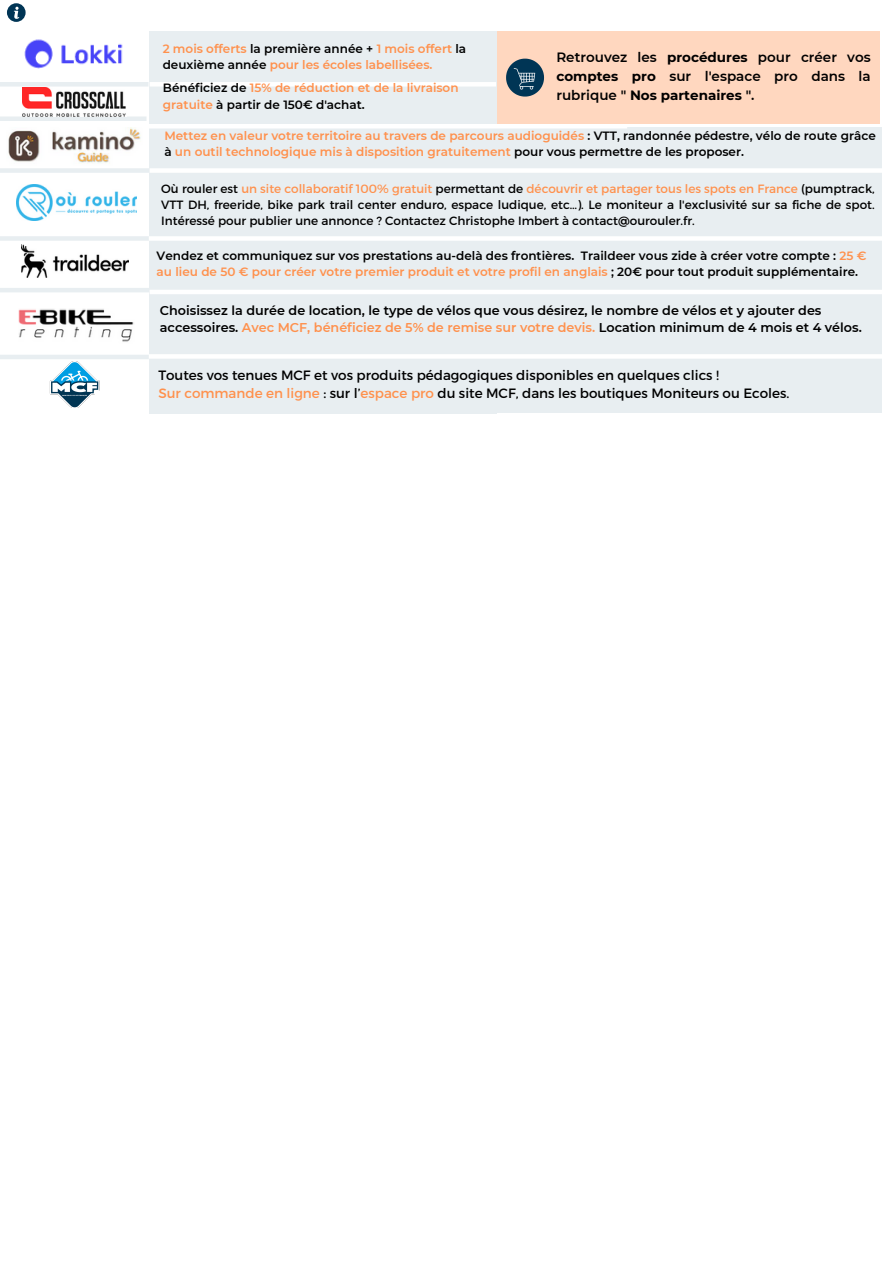
<style>
.page{position:relative;width:893px;height:1264px;background:#fff}
.page>*{position:absolute;margin:0;border:0;box-sizing:border-box;transform-origin:0 0}
.t1{font:13.5px "Montserrat";color:#000}
.t2{font:600 13.5px/19.2px "Montserrat";color:#000;text-align:justify}
.t3{font:600 12.75px/17px "Montserrat";color:#000}
.t4{font:600 12px/16px "Montserrat";color:#ff914d}
.t5{font:12px/16px "Montserrat";color:#000;text-align:justify}
.t6{font:600 12px/16px "Montserrat";color:#000}
.s1{color:#000}
.s2{color:#ff914d}
.s3{font-weight:700}
</style>
<div class="page">
<div style="left:495px;top:31px;width:385px;height:92px;background:#ffd7bf"></div>
<div style="left:149px;top:31px;width:347px;height:383px;background:#e8eef1"></div>
<div style="left:481px;top:127px;width:400px;height:286px;background:#e8eef1"></div>
<div style="left:0;top:82px;width:148px;height:5px;background:#e8eef1"></div>
<div style="left:0;top:116px;width:146px;height:5px;background:#e8eef1"></div>
<div style="left:0;top:168px;width:150px;height:5px;background:#e8eef1"></div>
<div style="left:0;top:236px;width:150px;height:5px;background:#e8eef1"></div>
<img style="left:49px;top:361px;width:51px;height:46px">
<hr style="left:0;top:124px;width:627px;height:4px;background:#fff">
<div style="left:150px;top:82px;width:346px;height:5px;background:#fff"></div>
<div style="left:150px;top:168px;width:736px;height:5px;background:#fff"></div>
<div style="left:149px;top:236px;width:736px;height:5px;background:#fff"></div>
<div style="left:148px;top:354px;width:744px;height:5px;background:#fff"></div>
<svg style="left:7px;top:3px;width:19px;height:19px"></svg>
<hr style="left:0;top:288px;width:150px;height:4px;background:#e8eef1">
<svg style="left:506px;top:59px;width:38px;height:38px"></svg>
<img style="left:24px;top:39px;width:99px;height:30px">
<img style="left:23px;top:88px;width:103px;height:28px">
<img style="left:16px;top:184px;width:121px;height:36px">
<img style="left:8px;top:127px;width:133px;height:37px">
<img style="left:22px;top:244px;width:107px;height:33px">
<hr style="left:0;top:355px;width:149px;height:4px;background:#e8eef1">
<hr style="left:150px;top:290px;width:742px;height:4px;background:#fff">
<img style="left:18px;top:309px;width:116px;height:33px">
<p class="t4" style="left:163px;top:41px;width:305px">2 mois offerts <span class="s1">la première année +</span> 1 mois offert <span class="s1">la deuxième année</span> pour les écoles labellisées.</p>
<p class="t4" style="left:163px;top:80px;width:297px"><span class="s1">Bénéficiez de</span> 15% de réduction et de la livraison gratuite <span class="s1">à partir de 150€ d'achat.</span></p>
<p class="t4" style="left:164px;top:127px;width:713px">Mettez en valeur votre territoire au travers de parcours audioguidés <span class="s1">: VTT, randonnée pédestre, vélo de route grâce à</span> un outil technologique mis à disposition gratuitement <span class="s1">pour vous permettre de les proposer.</span></p>
<p class="t5" style="left:161px;top:180px;width:715px">Où rouler est <span class="s2">un site collaboratif 100% gratuit</span> permettant de <span class="s2">découvrir et partager tous les spots en France</span> (pumptrack, VTT DH, freeride, bike park trail center enduro, espace ludique, etc…). Le moniteur a l'exclusivité sur sa fiche de spot.<br>Intéressé pour publier une annonce ? Contactez Christophe Imbert à contact@ourouler.fr.</p>
<p class="t2" style="left:556px;top:47px;width:316px">Retrouvez les <span class="s3">procédures</span> pour créer vos <span class="s3">comptes pro</span> sur l'espace pro dans la rubrique " <span class="s3">Nos partenaires</span> ".</p>
<p class="t6" style="left:157px;top:247px;width:711px">Vendez et communiquez sur vos prestations au-delà des frontières. Traildeer vous zide à créer votre compte : <span class="s2">25 € au lieu de 50 € pour créer votre premier produit et votre profil en anglais</span> ; 20€ pour tout produit supplémentaire.</p>
<p class="t3" style="left:160px;top:302px;width:703px">Choisissez la durée de location, le type de vélos que vous désirez, le nombre de vélos et y ajouter des accessoires. <span class="s2">Avec MCF, bénéficiez de 5% de remise sur votre devis.</span> Location minimum de 4 mois et 4 vélos.</p>
<p class="t1" style="left:158px;top:366px;width:562px">Toutes vos tenues MCF et vos produits pédagogiques disponibles en quelques clics !</p>
<p class="t1" style="left:158px;top:384px;width:632px"><span class="s2">Sur commande en ligne</span> : sur l’<span class="s2">espace pro</span> du site MCF, dans les boutiques Moniteurs ou Ecoles.</p>
</div>
